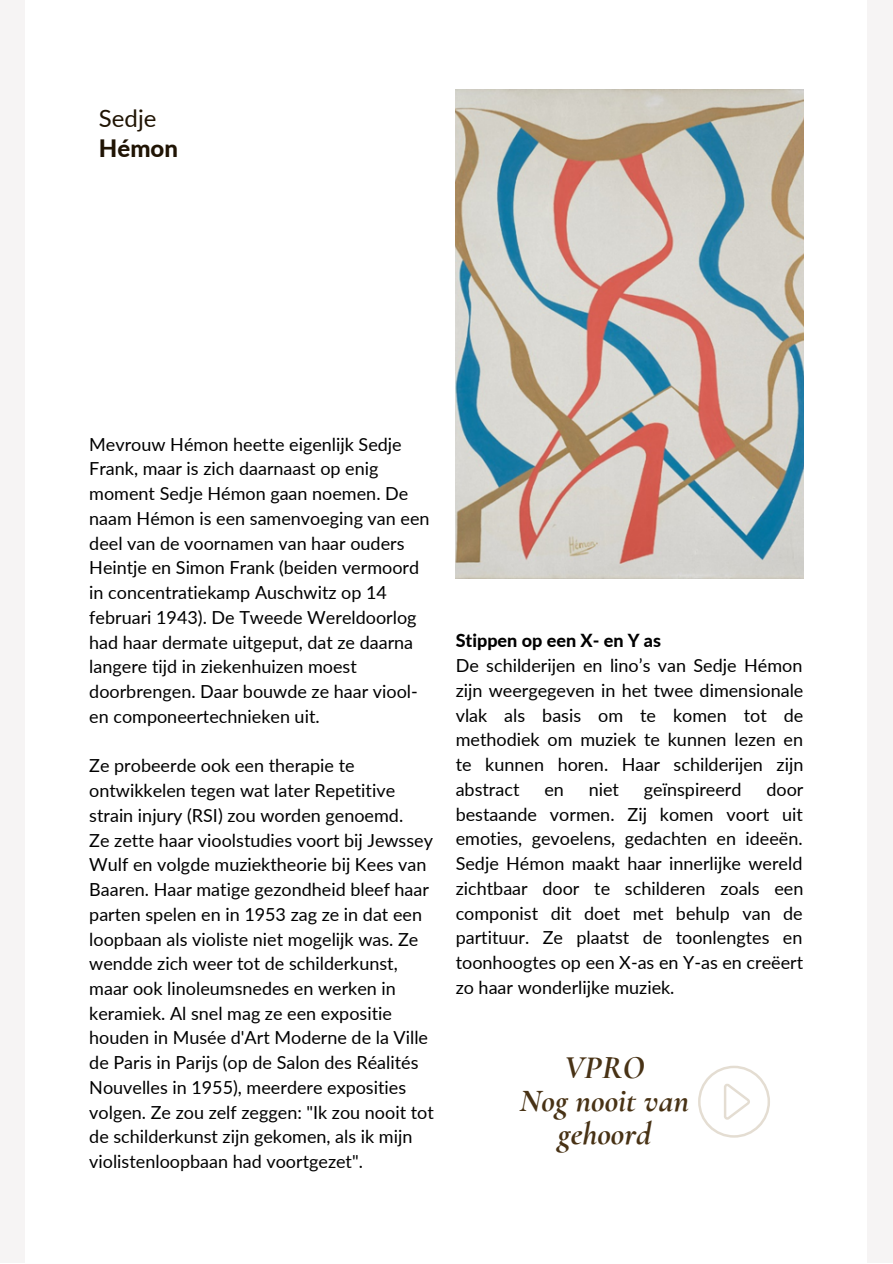
<style>
.page{position:relative;width:893px;height:1264px;background:#fff}
.page>*{position:absolute;margin:0;border:0;box-sizing:border-box;transform-origin:0 0}
.t1{font:italic 700 33px/32.5px "Cormorant Garamond";color:#483215;text-align:center}
.t2{font:24px "Lato";color:#201404}
.t3{font:800 24px "Lato";color:#201404}
.t4{font:18px/24.8px "Lato";color:#000;text-align:justify}
.t5{font:800 18px "Lato";color:#000}
</style>
<div class="page">
<div style="left:0;top:0;width:24px;height:1262px;background:#f6f4f4"></div>
<div style="left:867px;top:0;width:25px;height:1262px;background:#f6f4f4"></div>
<svg style="left:698px;top:1065px;width:72px;height:72px"></svg>
<img style="left:455px;top:89px;width:348px;height:489px">
<h2 class="t2" style="left:99px;top:103px;width:59px">Sedje</h2>
<h2 class="t3" style="left:99px;top:133px;width:81px">Hémon</h2>
<p class="t4" style="left:89px;top:431px;width:342px;text-align:left">Mevrouw Hémon heette eigenlijk Sedje Frank, maar is zich daarnaast op enig moment Sedje Hémon gaan noemen. De naam Hémon is een samenvoeging van een deel van de voornamen van haar ouders Heintje en Simon Frank (beiden vermoord in concentratiekamp Auschwitz op 14 februari 1943). De Tweede Wereldoorlog had haar dermate uitgeput, dat ze daarna langere tijd in ziekenhuizen moest doorbrengen. Daar bouwde ze haar viool&shy;en componeertechnieken uit.</p>
<p class="t4" style="left:89px;top:753px;width:346px;text-align:left">Ze probeerde ook een therapie te ontwikkelen tegen wat later Repetitive strain injury (RSI) zou worden genoemd.<br>Ze zette haar vioolstudies voort bij Jewssey Wulf en volgde muziektheorie bij Kees van Baaren. Haar matige gezondheid bleef haar parten spelen en in 1953 zag ze in dat een loopbaan als violiste niet mogelijk was. Ze wendde zich weer tot de schilderkunst, maar ook linoleumsnedes en werken in keramiek. Al snel mag ze een expositie houden in Musée d'Art Moderne de la Ville de Paris in Parijs (op de Salon des Réalités Nouvelles in 1955), meerdere exposities volgen. Ze zou zelf zeggen: "Ik zou nooit tot de schilderkunst zijn gekomen, als ik mijn violistenloopbaan had voortgezet".</p>
<p class="t5" style="left:455px;top:629px;width:207px">Stippen op een X- en Y as</p>
<p class="t4" style="left:455px;top:652px;width:349px">De schilderijen en lino’s van Sedje Hémon zijn weergegeven in het twee dimensionale vlak als basis om te komen tot de methodiek om muziek te kunnen lezen en te kunnen horen. Haar schilderijen zijn abstract</p>
<p class="t4" style="left:455px;top:776px;width:349px;text-indent:310px">door bestaande vormen. Zij komen voort uit emoties, gevoelens, gedachten en ideeën.<br>Sedje Hémon maakt haar innerlijke wereld zichtbaar door te schilderen zoals een componist dit doet met behulp van de partituur. Ze plaatst de toonlengtes en toonhoogtes op een X-as en Y-as en creëert zo haar wonderlijke muziek.</p>
<p class="t4" style="left:544px;top:776px;width:21px">en</p>
<p class="t4" style="left:588px;top:776px;width:32px">niet</p>
<p class="t4" style="left:644px;top:776px;width:99px">geïnspireerd</p>
<h1 class="t1" style="left:520px;top:1051px;width:170px">VPRO<br>Nog nooit van gehoord</h1>
</div>
